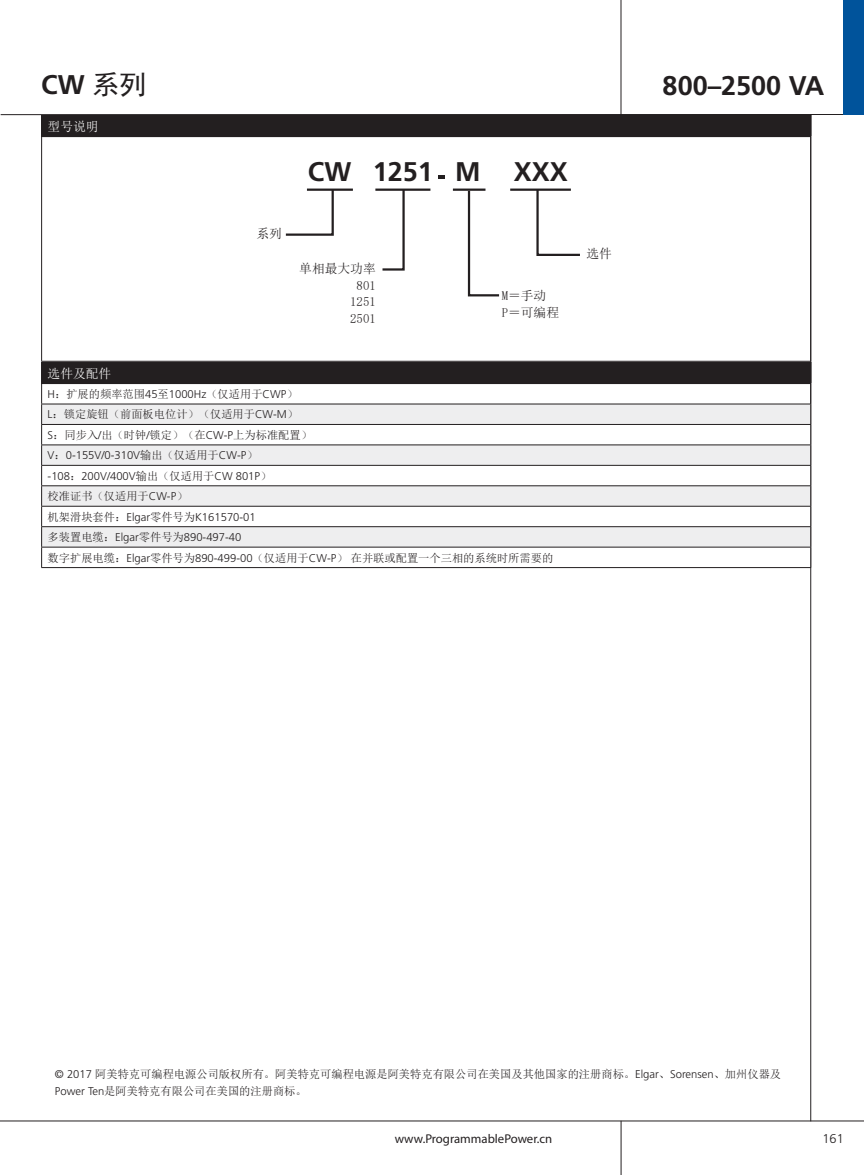
<style>
.page{position:relative;width:864px;height:1175px;background:#fff}
.page>*{position:absolute;margin:0;border:0;box-sizing:border-box;transform-origin:0 0}
.t1{font:700 27px "Frutiger LT Std";color:#231f20}
.t2{font:700 15.75px "Frutiger LT Std";color:#231f20}
.t3{font:12.75px/16.5px "Sim Sun";color:#231f20;text-align:right}
.t4{font:12.75px "Myriad Pro";color:#231f20}
.t5{font:12.75px "Sim Sun";color:#fff}
.t6{font:300 12.75px "Frutiger LT Std";color:#231f20}
.t7{font:11.25px/20.4px "Sim Sun";color:#231f20}
.t8{font:300 11.25px/20.4px "Frutiger LT Std";color:#231f20}
.s1{font-family:"Sim Hei";font-weight:400}
.s2{font-family:"Frutiger LT Std";font-weight:300}
.s3{font-family:"Sim Sun";font-weight:400}
</style>
<div class="page">
<hr style="left:0;top:1120px;width:864px;height:1px;background:#231f20">
<hr style="left:1px;top:114px;width:863px;height:1px;background:#231f20">
<hr style="left:621px;top:1120px;width:1px;height:54px;background:#231f20">
<hr style="left:621px;top:0;width:1px;height:115px;background:#231f20">
<hr style="left:810px;top:115px;width:1px;height:1006px;background:#231f20">
<div style="left:844px;top:0;width:20px;height:115px;background:#00539b"></div>
<div style="left:42px;top:115px;width:769px;height:22px;background:#231f20"></div>
<hr style="left:810px;top:116px;width:2px;height:20px;background:#231f20">
<hr style="left:41px;top:137px;width:1px;height:224px;background:#231f20">
<hr style="left:41px;top:361px;width:770px;height:1px;background:#231f20">
<hr style="left:41px;top:115px;width:771px;height:1px;background:#231f20">
<svg style="left:41px;top:116px;width:1px;height:20px"></svg>
<hr style="left:41px;top:136px;width:770px;height:1px;background:#231f20">
<div style="left:42px;top:362px;width:769px;height:21px;background:#231f20"></div>
<svg style="left:42px;top:404px;width:768px;height:20px;background:#e8e8e9"></svg>
<svg style="left:42px;top:425px;width:768px;height:142px"></svg>
<hr style="left:810px;top:363px;width:2px;height:20px;background:#231f20">
<hr style="left:41px;top:403px;width:770px;height:1px;background:#231f20">
<hr style="left:41px;top:424px;width:770px;height:1px;background:#231f20">
<hr style="left:41px;top:444px;width:770px;height:1px;background:#231f20">
<hr style="left:41px;top:465px;width:770px;height:1px;background:#231f20">
<hr style="left:41px;top:485px;width:770px;height:1px;background:#231f20">
<hr style="left:41px;top:506px;width:770px;height:1px;background:#231f20">
<hr style="left:41px;top:526px;width:770px;height:1px;background:#231f20">
<hr style="left:41px;top:547px;width:770px;height:1px;background:#231f20">
<hr style="left:41px;top:567px;width:770px;height:1px;background:#231f20">
<hr style="left:41px;top:362px;width:771px;height:1px;background:#231f20">
<svg style="left:41px;top:363px;width:1px;height:204px"></svg>
<hr style="left:41px;top:383px;width:770px;height:1px;background:#231f20">
<svg style="left:810px;top:384px;width:1px;height:183px"></svg>
<hr style="left:307px;top:188px;width:46px;height:3px;background:#231f20">
<hr style="left:375px;top:188px;width:55px;height:3px;background:#231f20">
<svg style="left:285px;top:188px;width:50px;height:48px"></svg>
<svg style="left:380px;top:188px;width:26px;height:83px"></svg>
<svg style="left:438px;top:175px;width:7px;height:3px"></svg>
<hr style="left:453px;top:188px;width:33px;height:3px;background:#231f20">
<svg style="left:467px;top:188px;width:33px;height:109px"></svg>
<hr style="left:510px;top:188px;width:61px;height:3px;background:#231f20">
<svg style="left:535px;top:188px;width:45px;height:68px"></svg>
<h1 class="t1" style="left:41px;top:69px;width:107px">CW <span class="s1">系列</span></h1>
<p class="t5" style="left:48px;top:120px;width:52px">型号说明</p>
<p class="t3" style="left:256px;top:225px;width:27px">系列</p>
<h2 class="t2" style="left:236px;top:225px;width:45px">Series</h2>
<h1 class="t1" style="left:308px;top:156px;width:126px">CW 1251</h1>
<p class="t3" style="left:299px;top:261px;width:78px">单相最大功率<br>801<br>1251<br>2501</p>
<h1 class="t1" style="left:455px;top:156px;width:27px">M</h1>
<h1 class="t1" style="left:514px;top:156px;width:55px">XXX</h1>
<p class="t3" style="left:502px;top:287px;width:59px;text-align:left">M＝手动<br>P＝可编程</p>
<p class="t5" style="left:48px;top:366px;width:65px">选件及配件</p>
<p class="t7" style="left:48px;top:384px;width:266px"><span class="s2">H</span>：扩展的频率范围<span class="s2">45</span>至<span class="s2">1000Hz</span>（仅适用于<span class="s2">CWP</span>）<br><span class="s2">L</span>：锁定旋钮（前面板电位计）（仅适用于<span class="s2">CW-M</span>）<br><span class="s2">S</span>：同步入<span class="s2">/</span>出（时钟<span class="s2">/</span>锁定）（在<span class="s2">CW-P</span>上为标准配置）</p>
<p class="t8" style="left:48px;top:445px;width:225px">V<span class="s3">：</span>0-155V/0-310V<span class="s3">输出（仅适用于</span>CW-P<span class="s3">）</span>-108<span class="s3">：</span>200V/400V<span class="s3">输出（仅适用于</span>CW 801P<span class="s3">）</span></p>
<p class="t7" style="left:48px;top:486px;width:141px">校准证书（仅适用于<span class="s2">CW-P</span>）</p>
<p class="t8" style="left:48px;top:507px;width:210px"><span class="s3">机架滑块套件：</span>Elgar<span class="s3">零件号为</span>K161570-01<span class="s3">多装置电缆：</span>Elgar<span class="s3">零件号为</span>890-497-40</p>
<p class="t7" style="left:48px;top:547px;width:507px">数字扩展电缆：<span class="s2">Elgar</span>零件号为<span class="s2">890-499-00</span>（仅适用于<span class="s2">CW-P</span>）在并联或配置一个三相的系统时所需要的</p>
<p class="t3" style="left:586px;top:245px;width:27px">选件</p>
<h1 class="t1" style="left:663px;top:69px;width:163px">800–2500 VA</h1>
<p class="t7" style="left:55px;top:1066px;width:728px;line-height:16.5px"><span class="s2">© 2017</span> 阿美特克可编程电源公司版权所有。阿美特克可编程电源是阿美特克有限公司在美国及其他国家的注册商标。<span class="s2">Elgar</span>、<span class="s2">Sorensen</span>、加州仪器及<br><span class="s2">Power Ten</span>是阿美特克有限公司在美国的注册商标。</p>
<p class="t4" style="left:395px;top:1130px;width:159px">www.ProgrammablePower.cn</p>
<p class="t6" style="left:822px;top:1131px;width:23px">161</p>
</div>
